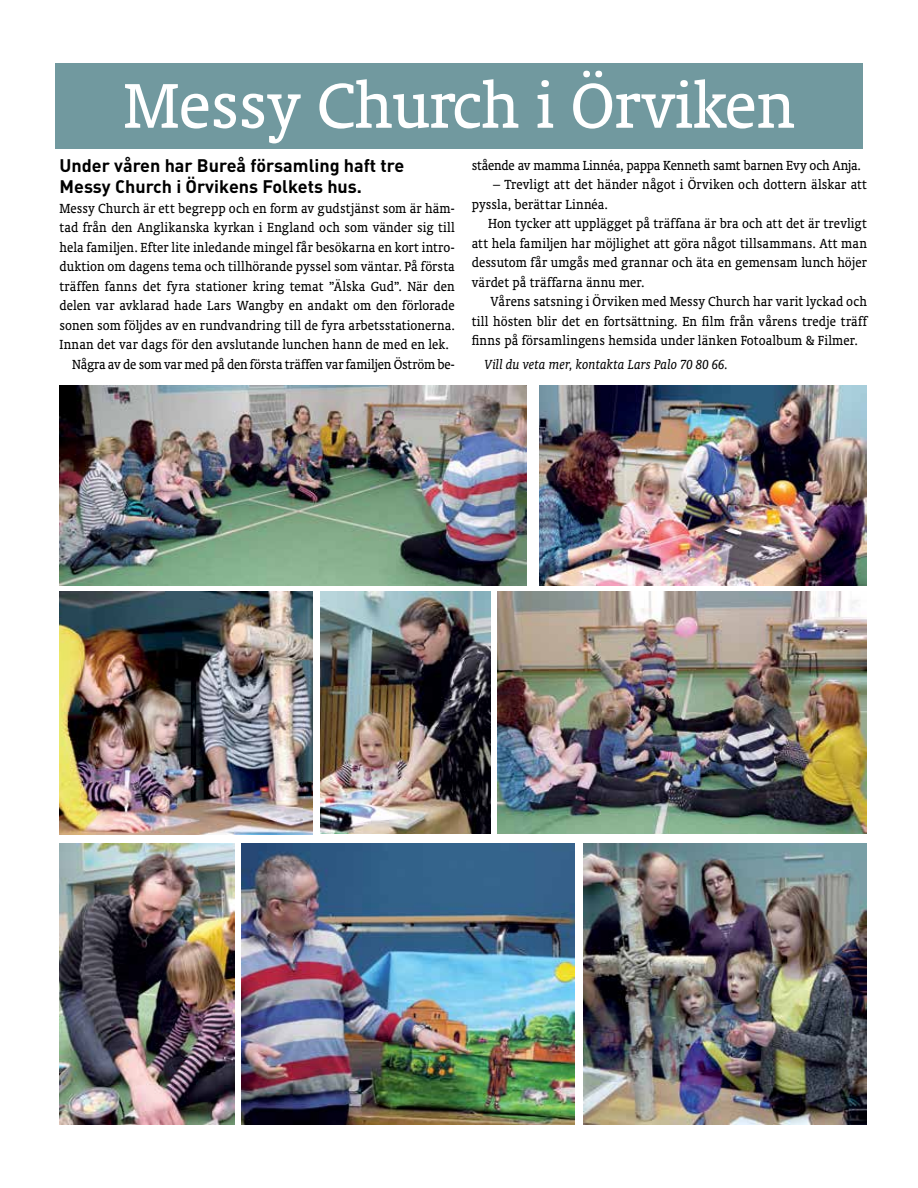
<style>
.page{position:relative;width:918px;height:1188px;background:#fff}
.page>*{position:absolute;margin:0;border:0;box-sizing:border-box;transform-origin:0 0}
.t1{font:72px "Oranda BT";letter-spacing:-.01em;color:#fff}
.t2{font:700 18px/21px "DIN";color:#000}
.t3{font:15px/19.5px "Oranda BT";letter-spacing:.005em;color:#000;text-align:justify;scale:.95 1}
.t4{font:15px "Oranda BT";letter-spacing:-.015em;color:#000;scale:.95 1}
.t5{font:italic 15px "Oranda BT";letter-spacing:.005em;color:#000;scale:.95 1}
</style>
<div class="page">
<div style="left:55px;top:64px;width:808px;height:85px;background:#71999f"></div>
<img style="left:60px;top:385px;width:466px;height:200px">
<img style="left:60px;top:591px;width:253px;height:244px">
<img style="left:539px;top:385px;width:327px;height:200px">
<img style="left:60px;top:843px;width:174px;height:281px">
<img style="left:320px;top:591px;width:171px;height:243px">
<img style="left:584px;top:843px;width:283px;height:281px">
<img style="left:498px;top:591px;width:368px;height:243px">
<img style="left:242px;top:843px;width:333px;height:281px">
<h1 class="t1" style="left:123px;top:64px;width:673px">Messy Church i Örviken</h1>
<p class="t2" style="left:60px;top:155px;width:346px">Under våren har Bureå församling haft tre<br>Messy Church i Örvikens Folkets hus.</p>
<p class="t3" style="left:60px;top:198px;width:418px">Messy Church är ett begrepp och en form av gudstjänst som är häm-</p>
<p class="t3" style="left:60px;top:218px;width:417px">tad från den Anglikanska kyrkan i England och som vänder sig till</p>
<p class="t3" style="left:60px;top:237px;width:418px">hela familjen. Efter lite inledande mingel får besökarna en kort intro-</p>
<p class="t3" style="left:60px;top:257px;width:418px">duktion om dagens tema och tillhörande pyssel som väntar. På första</p>
<p class="t3" style="left:60px;top:276px;width:418px">träffen fanns det fyra stationer kring temat ”Älska Gud”. När den</p>
<p class="t3" style="left:60px;top:296px;width:417px">delen var avklarad hade Lars Wangby en andakt om den förlorade</p>
<p class="t3" style="left:60px;top:315px;width:417px">sonen som följdes av en rundvandring till de fyra arbetsstationerna.</p>
<p class="t3" style="left:60px;top:335px;width:411px">Innan det var dags för den avslutande lunchen hann de med en lek.</p>
<p class="t4" style="left:72px;top:356px;width:404px">Några av de som var med på den första träffen var familjen Öström be-</p>
<p class="t4" style="left:472px;top:157px;width:411px">stående av mamma Linnéa, pappa Kenneth samt barnen Evy och Anja.</p>
<p class="t3" style="left:472px;top:175px;width:418px;text-indent:21px">– Trevligt att det händer något i Örviken och dottern älskar att pyssla, berättar Linnéa.</p>
<p class="t3" style="left:472px;top:214px;width:418px;text-indent:16px">Hon tycker att upplägget på träffana är bra och att det är trevligt att hela familjen har möjlighet att göra något tillsammans. Att man dessutom får umgås med grannar och äta en gemensam lunch höjer värdet på träffarna ännu mer.</p>
<p class="t3" style="left:472px;top:292px;width:418px;text-indent:19px">Vårens satsning i Örviken med Messy Church har varit lyckad och till hösten blir det en fortsättning. En film från vårens tredje träff finns på församlingens hemsida under länken Fotoalbum &amp; Filmer.</p>
<p class="t5" style="left:485px;top:356px;width:258px">Vill du veta mer, kontakta Lars Palo 70 80 66.</p>
</div>
